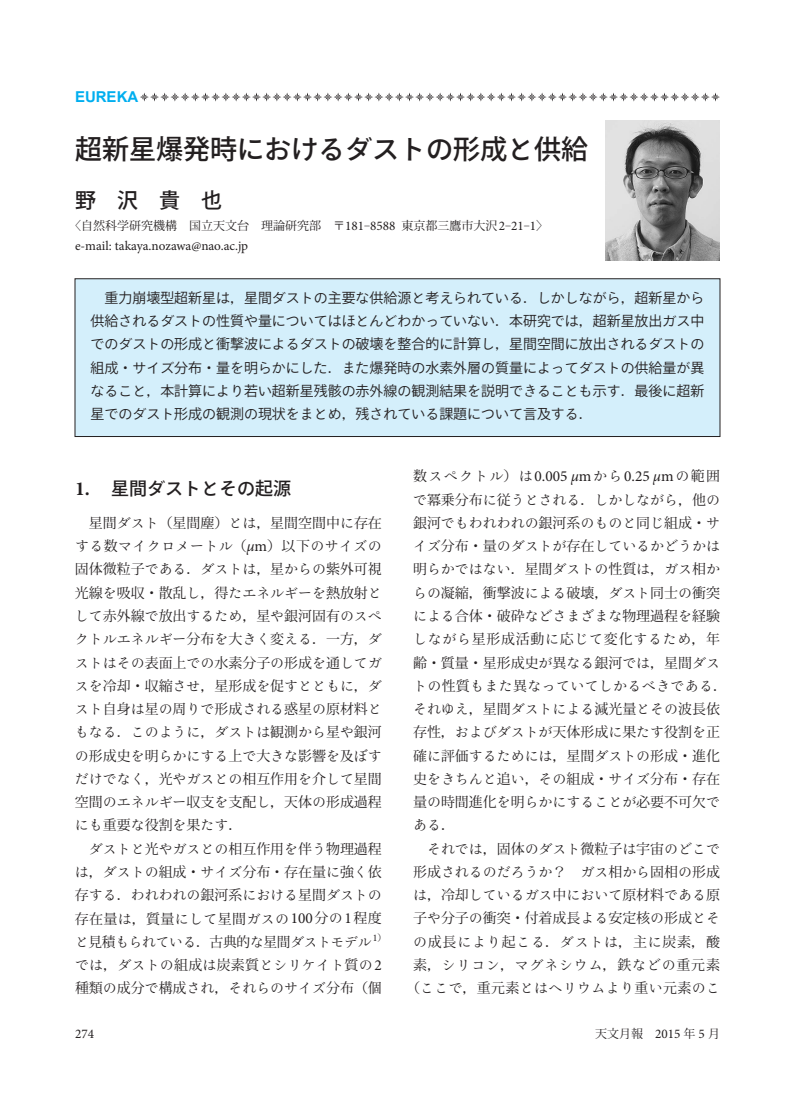
<style>
.page{position:relative;width:795px;height:1115px;background:#fff}
.page>*{position:absolute;margin:0;border:0;box-sizing:border-box;transform-origin:0 0}
.t1{font:500 27px "Koz Go Pro";color:#231f20}
.t2{font:500 21px "Koz Go Pro";color:#231f20}
.t3{font:500 18px "Ryo Gothic Plus N";color:#231f20}
.t4{font:15.3px "Minion Pro";color:#231f20}
.t5{font:700 15px "Arial";color:#00aeef}
.t6{font:13.95px/23.2px "Ryo Text Plus N";color:#231f20}
.t7{font:13.95px/23.2px "Koz Min Pro";color:#231f20}
.t8{font:13.95px/23.2px "Ryo Gothic Plus N";color:#231f20;text-align:justify}
.t9{font:13.95px/23.2px "Ryo Text Plus N";letter-spacing:.06em;color:#231f20;text-align:center}
.t10{font:13.95px "Koz Go Pro";color:#231f20}
.t11{font:13.95px/23.2px "Ryo Text Plus N";letter-spacing:.025em;color:#231f20}
.t12{font:13.95px "Ryo Text Plus N";letter-spacing:.03em;color:#231f20}
.t13{font:13.2px "Minion Pro";color:#231f20}
.t14{font:12px "Koz Min Pro";color:#231f20}
.s1{font-family:"Ryo Gothic Plus N"}
.s2{font-family:"Minion Pro";font-size:13.2px}
.s3{font-family:"Koz Go Pro"}
.s4{font-family:"Koz Min Pro"}
.s5{font-family:"Minion Pro";font-weight:700;font-size:19.8px}
.s6{font-family:"Ryo Text Plus N"}
.s7{font-family:"Minion Pro";font-style:italic;font-size:15.3px}
.s8{font-family:"Minion Pro";font-size:15.3px}
.s9{font-family:"Koz Min Pro";font-size:13.95px}
.s10{font-family:"Ryo Text Plus N";font-size:13.95px}
.s11{font-style:italic}
</style>
<div class="page">
<svg style="left:140px;top:92px;width:580px;height:9px"></svg>
<div style="left:75px;top:278px;width:645px;height:158px;background:#d4effb;border:1px solid #231f20"></div>
<img style="left:605px;top:120px;width:115px;height:140px">
<p class="t5" style="left:75px;top:87px;width:65px">EUREKA</p>
<h1 class="t1" style="left:75px;top:132px;width:514px">超新星爆発時<span class="s1">におけるダストの</span>形成<span class="s1">と</span>供給</h1>
<h2 class="t2" style="left:75px;top:186px;width:148px">野　沢　貴　也</h2>
<p class="t14" style="left:69px;top:217px;width:481px">〈自然科学研究機構　国立天文台　理論研究部　〒<span class="s2">181</span>‒<span class="s2">8588</span> 東京都三鷹市大沢<span class="s2">2</span>‒<span class="s2">21</span>‒<span class="s2">1</span>〉</p>
<p class="t13" style="left:75px;top:236px;width:175px">e-mail: takaya.nozawa@nao.ac.jp</p>
<p class="t8" style="left:91px;top:286px;width:615px;text-indent:14px"><span class="s3">重力崩壊型超新星</span>は<span class="s4">，</span><span class="s3">星間</span>ダストの<span class="s3">主要</span>な<span class="s3">供給源</span>と<span class="s3">考</span>えられている<span class="s4">．</span>しかしながら<span class="s4">，</span><span class="s3">超新星</span>から<span class="s3">供給</span>されるダストの<span class="s3">性質</span>や<span class="s3">量</span>についてはほとんどわかっていない<span class="s4">．</span><span class="s3">本研究</span>では<span class="s4">，</span><span class="s3">超新星放出</span>ガス<span class="s3">中</span>でのダストの<span class="s3">形成</span>と<span class="s3">衝撃波</span>によるダストの<span class="s3">破壊</span>を<span class="s3">整合的</span>に<span class="s3">計算</span>し<span class="s4">，</span><span class="s3">星間空間</span>に<span class="s3">放出</span>されるダストの<span class="s3">組成</span><span class="s4">・</span>サイズ<span class="s3">分布</span><span class="s4">・</span><span class="s3">量</span>を<span class="s3">明</span>らかにした<span class="s4">．</span>また<span class="s3">爆発時</span>の<span class="s3">水素外層</span>の<span class="s3">質量</span>によってダストの<span class="s3">供給量</span>が<span class="s3">異</span></p>
<p class="t10" style="left:91px;top:382px;width:615px"><span class="s1">なること</span><span class="s4">，</span>本計算<span class="s1">により</span>若<span class="s1">い</span>超新星残骸<span class="s1">の</span>赤外線<span class="s1">の</span>観測結果<span class="s1">を</span>説明<span class="s1">できることも</span>示<span class="s1">す</span><span class="s4">．</span>最後<span class="s1">に</span>超新</p>
<p class="t8" style="left:91px;top:403px;width:504px"><span class="s3">星</span>でのダスト<span class="s3">形成</span>の<span class="s3">観測</span>の<span class="s3">現状</span>をまとめ<span class="s4">，</span><span class="s3">残</span>されている<span class="s3">課題</span>について<span class="s3">言及</span>する<span class="s4">．</span></p>
<p class="t3" style="left:75px;top:476px;width:217px"><span class="s5">1.</span> <span class="s3">星間</span>ダストとその<span class="s3">起源</span></p>
<p class="t7" style="left:89px;top:510px;width:294px">星間<span class="s6">ダスト</span>（星間塵）<span class="s6">とは</span>，星間空間中<span class="s6">に</span>存在</p>
<p class="t12" style="left:75px;top:537px;width:308px">する<span class="s4">数</span>マイクロメートル<span class="s4">（</span><span class="s7">μ</span><span class="s8">m</span><span class="s4">）以下</span>のサイズの</p>
<p class="t7" style="left:75px;top:557px;width:308px">固体微粒子<span class="s6">である</span>．<span class="s6">ダストは</span>，星<span class="s6">からの</span>紫外可視光線<span class="s6">を</span>吸収・散乱<span class="s6">し</span>，得<span class="s6">たエネルギーを</span>熱放射<span class="s6">と</span></p>
<p class="t6" style="left:75px;top:604px;width:308px;text-align:justify">して<span class="s4">赤外線</span>で<span class="s4">放出</span>するため<span class="s4">，星</span>や<span class="s4">銀河固有</span>のスペクトルエネルギー<span class="s4">分布</span>を<span class="s4">大</span>きく<span class="s4">変</span>える<span class="s4">．一方，</span>ダストはその<span class="s4">表面上</span>での<span class="s4">水素分子</span>の<span class="s4">形成</span>を<span class="s4">通</span>してガスを<span class="s4">冷却・収縮</span>させ<span class="s4">，星形成</span>を<span class="s4">促</span>すとともに<span class="s4">，</span>ダスト<span class="s4">自身</span>は<span class="s4">星</span>の<span class="s4">周</span>りで<span class="s4">形成</span>される<span class="s4">惑星</span>の<span class="s4">原材料</span>ともなる<span class="s4">．</span>このように<span class="s4">，</span>ダストは<span class="s4">観測</span>から<span class="s4">星</span>や<span class="s4">銀河</span>の<span class="s4">形成史</span>を<span class="s4">明</span>らかにする<span class="s4">上</span>で<span class="s4">大</span>きな<span class="s4">影響</span>を<span class="s4">及</span>ぼすだけでなく<span class="s4">，光</span>やガスとの<span class="s4">相互作用</span>を<span class="s4">介</span>して<span class="s4">星間</span></p>
<p class="t7" style="left:75px;top:789px;width:308px">空間<span class="s6">のエネルギー</span>収支<span class="s6">を</span>支配<span class="s6">し</span>，天体<span class="s6">の</span>形成過程</p>
<p class="t6" style="left:89px;top:813px;width:294px;text-indent:-14px">にも<span class="s4">重要</span>な<span class="s4">役割</span>を<span class="s4">果</span>たす<span class="s4">．<br></span>ダストと<span class="s4">光</span>やガスとの<span class="s4">相互作用</span>を<span class="s4">伴</span>う<span class="s4">物理過程</span></p>
<p class="t7" style="left:75px;top:859px;width:308px"><span class="s6">は</span>，<span class="s6">ダストの</span>組成・<span class="s6">サイズ</span>分布・存在量<span class="s6">に</span>強<span class="s6">く</span>依</p>
<p class="t6" style="left:75px;top:883px;width:308px"><span class="s4">存</span>する<span class="s4">．</span>われわれの<span class="s4">銀河系</span>における<span class="s4">星間</span>ダストの</p>
<p class="t7" style="left:75px;top:906px;width:308px">存在量<span class="s6">は</span>，質量<span class="s6">にして</span>星間<span class="s6">ガスの</span><span class="s8">100</span>分<span class="s6">の</span><span class="s8">1</span>程度</p>
<p class="t6" style="left:75px;top:929px;width:313px">と<span class="s4">見積</span>もられている<span class="s4">．古典的</span>な<span class="s4">星間</span>ダストモデル <sup>1</sup><sup>）</sup>では<span class="s4">，</span>ダストの<span class="s4">組成</span>は<span class="s4">炭素質</span>とシリケイト<span class="s4">質</span>の<span class="s8">2</span></p>
<p class="t7" style="left:75px;top:975px;width:308px">種類<span class="s6">の</span>成分<span class="s6">で</span>構成<span class="s6">され</span>，<span class="s6">それらのサイズ</span>分布（個</p>
<p class="t4" style="left:413px;top:466px;width:308px"><span class="s9">数</span><span class="s10">スペクトル</span><span class="s9">）</span><span class="s10">は</span>0.005 <span class="s11">μ</span>m<span class="s10">から</span>0.25 <span class="s11">μ</span>m<span class="s10">の</span><span class="s9">範囲</span></p>
<p class="t6" style="left:413px;top:488px;width:308px;text-align:justify">で<span class="s4">冪乗分布</span>に<span class="s4">従</span>うとされる<span class="s4">．</span>しかしながら<span class="s4">，他</span>の<span class="s4">銀河</span>でもわれわれの<span class="s4">銀河系</span>のものと<span class="s4">同</span>じ<span class="s4">組成・</span>サイズ<span class="s4">分布・量</span>のダストが<span class="s4">存在</span>しているかどうかは<span class="s4">明</span>らかではない<span class="s4">．星間</span>ダストの<span class="s4">性質</span>は<span class="s4">，</span>ガス<span class="s4">相</span>か</p>
<p class="t7" style="left:413px;top:580px;width:308px"><span class="s6">らの</span>凝縮，衝撃波<span class="s6">による</span>破壊，<span class="s6">ダスト</span>同士<span class="s6">の</span>衝突</p>
<p class="t6" style="left:413px;top:604px;width:308px">による<span class="s4">合体・破砕</span>などさまざまな<span class="s4">物理過程</span>を<span class="s4">経験</span>しながら<span class="s4">星形成活動</span>に<span class="s4">応</span>じて<span class="s4">変化</span>するため<span class="s4">，年</span></p>
<p class="t7" style="left:413px;top:650px;width:308px">齢・質量・星形成史<span class="s6">が</span>異<span class="s6">なる</span>銀河<span class="s6">では</span>，星間<span class="s6">ダス</span></p>
<p class="t11" style="left:413px;top:674px;width:315px">トの<span class="s4">性質</span>もまた<span class="s4">異</span>なっていてしかるべきである<span class="s4">．</span>それゆえ<span class="s4">，星間</span>ダストによる<span class="s4">減光量</span>とその<span class="s4">波長依</span></p>
<p class="t7" style="left:413px;top:720px;width:308px;text-align:justify">存性，<span class="s6">およびダストが</span>天体形成<span class="s6">に</span>果<span class="s6">たす</span>役割<span class="s6">を</span>正確<span class="s6">に</span>評価<span class="s6">するためには</span>，星間<span class="s6">ダストの</span>形成・進化史<span class="s6">をきちんと</span>追<span class="s6">い</span>，<span class="s6">その</span>組成・<span class="s6">サイズ</span>分布・存在量<span class="s6">の</span>時間進化<span class="s6">を</span>明<span class="s6">らかにすることが</span>必要不可欠<span class="s6">で</span></p>
<p class="t6" style="left:413px;top:813px;width:43px">ある<span class="s4">．</span></p>
<p class="t6" style="left:427px;top:836px;width:294px">それでは<span class="s4">，固体</span>のダスト<span class="s4">微粒子</span>は<span class="s4">宇宙</span>のどこで</p>
<p class="t6" style="left:413px;top:860px;width:308px"><span class="s4">形成</span>されるのだろうか<span class="s4">？　</span>ガス<span class="s4">相</span>から<span class="s4">固相</span>の<span class="s4">形成</span></p>
<p class="t6" style="left:413px;top:883px;width:308px">は<span class="s4">，冷却</span>しているガス<span class="s4">中</span>において<span class="s4">原材料</span>である<span class="s4">原</span></p>
<p class="t7" style="left:413px;top:906px;width:308px">子<span class="s6">や</span>分子<span class="s6">の</span>衝突・付着成長<span class="s6">よる</span>安定核<span class="s6">の</span>形成<span class="s6">とそ</span></p>
<p class="t9" style="left:406px;top:929px;width:315px">の<span class="s4">成長</span>により<span class="s4">起</span>こる<span class="s4">．</span>ダストは<span class="s4">，主</span>に<span class="s4">炭素，酸素，</span>シリコン<span class="s4">，</span>マグネシウム<span class="s4">，鉄</span>などの<span class="s4">重元素（</span>ここで<span class="s4">，重元素</span>とはヘリウムより<span class="s4">重</span>い<span class="s4">元素</span>のこ</p>
<p class="t13" style="left:75px;top:1024px;width:21px">274</p>
<p class="t14" style="left:595px;top:1024px;width:126px">天文月報　<span class="s2">2015</span> 年 <span class="s2">5</span> 月</p>
</div>
